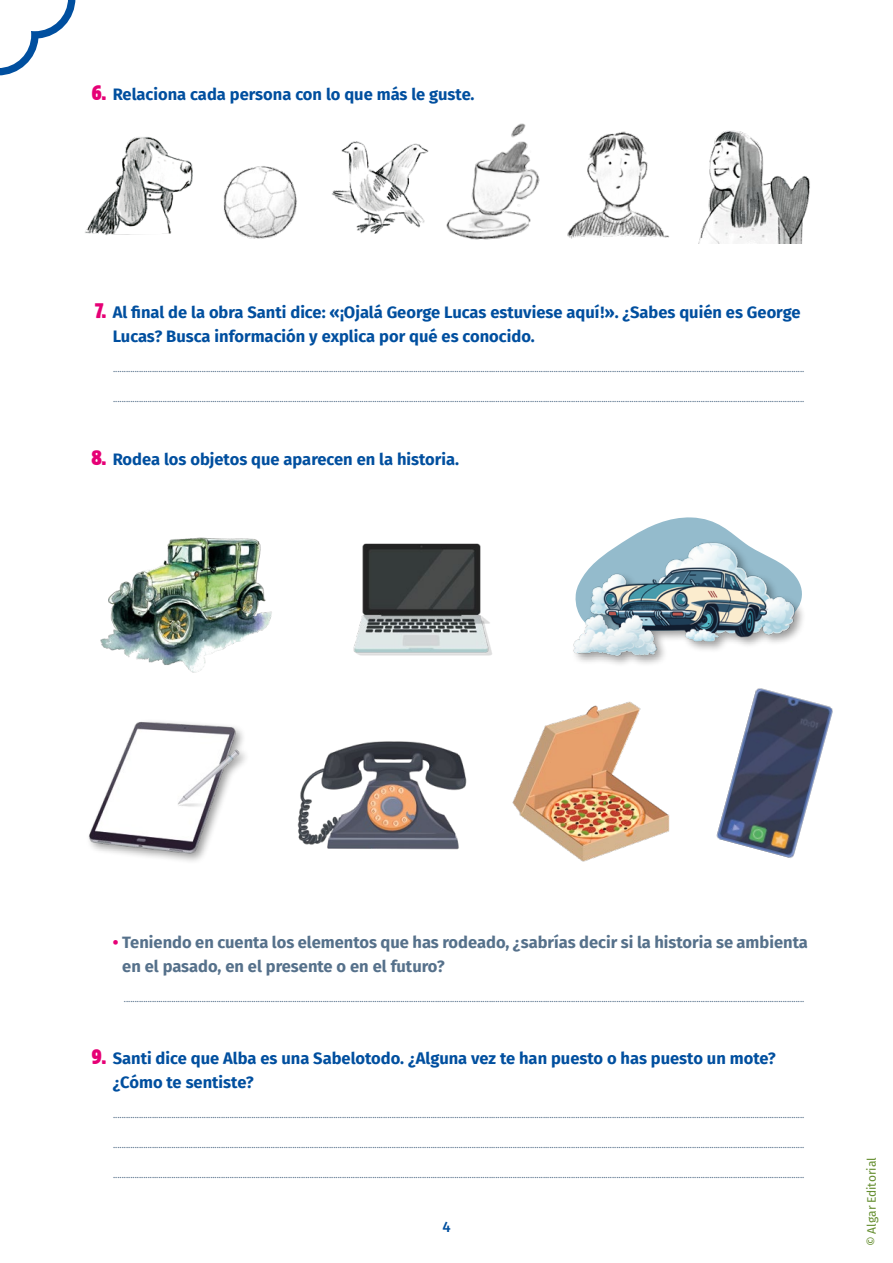
<style>
.page{position:relative;width:893px;height:1263px;background:#fff}
.page>*{position:absolute;margin:0;border:0;box-sizing:border-box;transform-origin:0 0}
.t1{font:700 16.5px/24px "Fira Sans";color:#004f9f}
.Text_activitats{font:700 16.5px/24px "Fira Sans";color:#56718b}
.t2{font:500 15px "Fira Sans";color:#004f9f}
.t3{font:12px "Fira Sans";letter-spacing:-.005em;color:#648d2e}
.Text_activitats-2{font:9px "Fira Sans";color:#56718b}
.Text_activitats_dins_topo{font:9px "Fira Sans";color:#56718b}
.s1{font-family:"Block Berthold";font-weight:400;font-stretch:condensed;font-size:21px;color:#e60076}
.s2{color:#e60076}
</style>
<div class="page">
<img style="left:698px;top:130px;width:112px;height:113px">
<img style="left:85px;top:137px;width:108px;height:98px">
<img style="left:571px;top:131px;width:98px;height:108px">
<img style="left:332px;top:141px;width:80px;height:93px">
<img style="left:223px;top:166px;width:74px;height:73px">
<img style="left:412px;top:123px;width:159px;height:117px">
<svg style="left:628px;top:517px;width:111px;height:22px"></svg>
<div style="left:571px;top:539px;width:235px;height:129px;background:#000;opacity:.4"></div>
<img style="left:571px;top:539px;width:232px;height:121px">
<img style="left:100px;top:537px;width:172px;height:136px">
<img style="left:353px;top:543px;width:139px;height:113px">
<img style="left:88px;top:721px;width:154px;height:140px">
<img style="left:716px;top:688px;width:117px;height:170px">
<img style="left:297px;top:741px;width:170px;height:109px">
<img style="left:512px;top:701px;width:158px;height:161px">
<svg style="left:0;top:0;width:75px;height:75px"></svg>
<p class="t1" style="left:91px;top:82px;width:385px"><span class="s1">6.</span> Relaciona cada persona con lo que más le guste.</p>
<p class="t1" style="left:113px;top:299px;width:689px;text-indent:-18px"><span class="s1">7.</span> Al final de la obra Santi dice: «¡Ojalá George Lucas estuviese aquí!». ¿Sabes quién es George<br>Lucas? Busca información y explica por qué es conocido.</p>
<p class="Text_activitats-2" style="left:113px;top:362px;width:693px">................................................................................................................................................................................................................................................................................................................................</p>
<p class="Text_activitats-2" style="left:113px;top:392px;width:693px">................................................................................................................................................................................................................................................................................................................................</p>
<p class="t1" style="left:91px;top:446px;width:369px"><span class="s1">8.</span> Rodea los objetos que aparecen en la historia.</p>
<p class="Text_activitats" style="left:122px;top:929px;width:687px;text-indent:-10px"><span class="s2">•</span> Teniendo en cuenta los elementos que has rodeado, ¿sabrías decir si la historia se ambienta en el pasado, en el presente o en el futuro?</p>
<p class="Text_activitats_dins_topo" style="left:124px;top:992px;width:682px">...........................................................................................................................................................................................................................................................................................................................</p>
<p class="t1" style="left:113px;top:1045px;width:665px;text-indent:-21px"><span class="s1">9.</span> Santi dice que Alba es una Sabelotodo. ¿Alguna vez te han puesto o has puesto un mote? ¿Cómo te sentiste?</p>
<p class="Text_activitats-2" style="left:113px;top:1108px;width:693px">................................................................................................................................................................................................................................................................................................................................</p>
<p class="Text_activitats-2" style="left:113px;top:1138px;width:693px">................................................................................................................................................................................................................................................................................................................................</p>
<p class="Text_activitats-2" style="left:113px;top:1168px;width:693px">................................................................................................................................................................................................................................................................................................................................</p>
<h2 class="t2" style="left:442px;top:1214px;width:10px">4</h2>
<h3 class="t3" style="left:863px;top:1246px;width:90px;rotate:-90deg">© Algar Editorial</h3>
</div>
